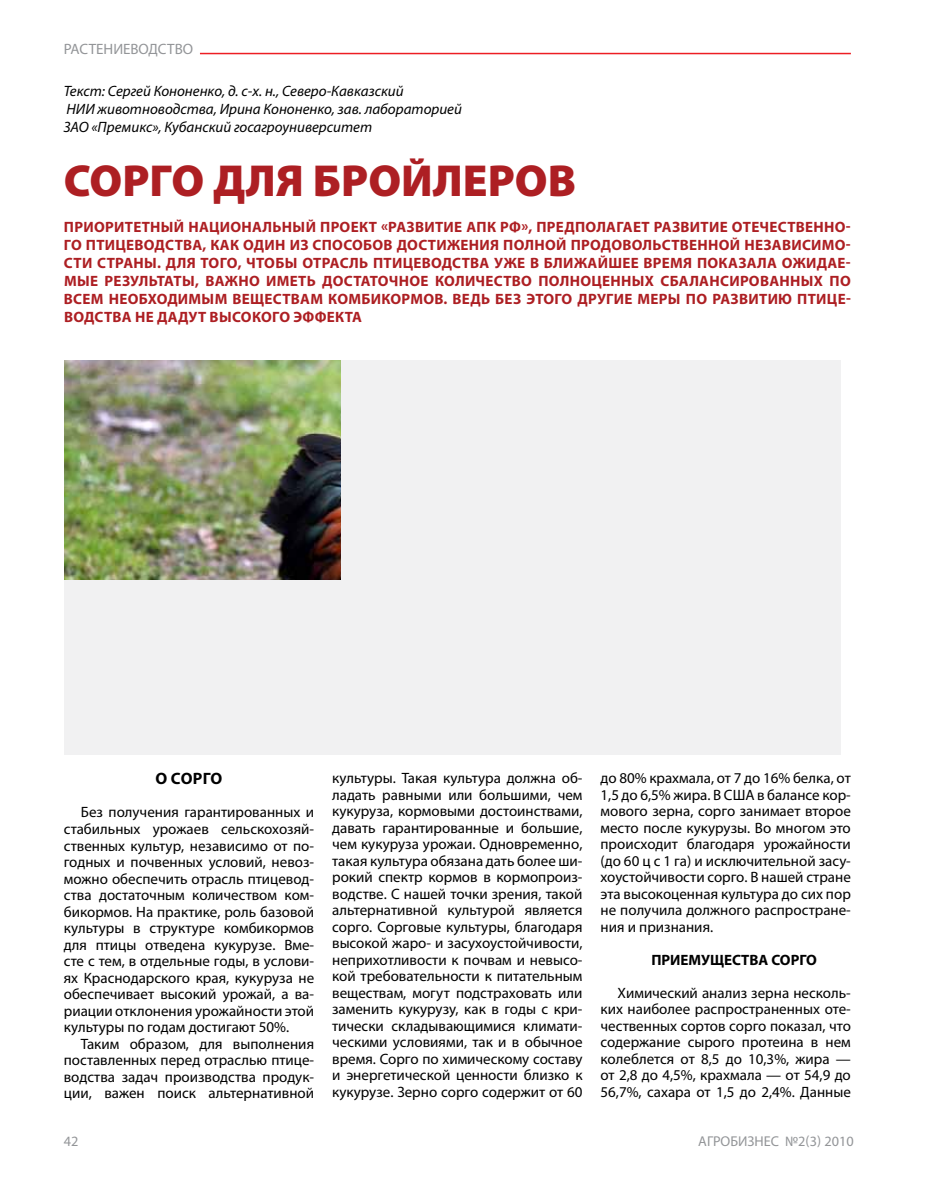
<style>
.page{position:relative;width:936px;height:1191px;background:#fff}
.page>*{position:absolute;margin:0;border:0;box-sizing:border-box;transform-origin:0 0}
.t1{font:900 45px "Myriad Pro";color:#ad1f23}
.t2{font:700 16.5px "Myriad Pro";color:#000}
.t3{font:15px/16.5px "Myriad Pro";color:#000;text-align:justify}
.t4{font:700 15px/18px "Myriad Pro";letter-spacing:.02em;color:#ad1f23}
.t5{font:italic 15px/18px "Myriad Pro";color:#000}
.t6{font:700 15px "Myriad Pro";color:#000}
.t7{font:15px "Myriad Pro";color:#939598}
.t8{font:14.25px "Myriad Pro";color:#939598}
</style>
<div class="page">
<div style="left:64px;top:361px;width:777px;height:394px;background:#f1f1f2"></div>
<img style="left:64px;top:361px;width:277px;height:218px">
<hr style="left:200px;top:53px;width:650px;height:1px;background:#ed1e24">
<p class="t7" style="left:64px;top:40px;width:131px">РАСТЕНИЕВОДСТВО</p>
<p class="t5" style="left:64px;top:82px;width:399px">Текст: Сергей Кононенко, д. с-х. н., Северо-Кавказский<br>НИИ животноводства, Ирина Кононенко, зав. лабораторией<br>ЗАО «Премикс», Кубанский госагроуниверситет</p>
<h1 class="t1" style="left:64px;top:151px;width:29px">СОРГО</h1>
<h1 class="t1" style="left:213px;top:151px;width:31px">ДЛЯ</h1>
<h1 class="t1" style="left:313px;top:151px;width:59px">БРОЙЛЕРОВ</h1>
<p class="t4" style="left:64px;top:217px;width:267px">Приоритетный национальный про</p>
<p class="t4" style="left:351px;top:217px;width:225px">ект «Развитие АПК РФ», предпо</p>
<p class="t4" style="left:596px;top:217px;width:256px">лагает развитие отечественно-</p>
<p class="t4" style="left:64px;top:235px;width:518px">го птицеводства, как один из способов достижения полной продо</p>
<p class="t4" style="left:622px;top:235px;width:230px">вольственной независимо-</p>
<p class="t4" style="left:64px;top:253px;width:155px">сти страны. Для того</p>
<p class="t4" style="left:64px;top:253px;width:788px;text-indent:174px">, чтобы отрасль птицеводства уже в ближайшее время показала ожидае&shy;мые результаты, важно иметь достаточное количество полноценных сбалансированных по всем необходимым веществам ком бикормо</p>
<p class="t4" style="left:434px;top:289px;width:120px">в. Ведь без этого</p>
<p class="t4" style="left:577px;top:289px;width:275px">другие меры по развитию птице-</p>
<p class="t4" style="left:64px;top:307px;width:208px">водства не дадут высокого</p>
<p class="t4" style="left:293px;top:307px;width:70px">эфф екта</p>
<p class="t2" style="left:155px;top:768px;width:37px">О сорго</p>
<p class="t3" style="left:64px;top:804px;width:252px;text-indent:17px">Без получения гарантированных и стабильных урожаев сельскохозяй&shy;ственных культур, независимо от по&shy;годных и почвенных условий, невоз&shy;можно обеспечить отрасль птицевод&shy;ства достаточным количеством ком&shy;бикормов. На практике, роль базовой культуры в структуре комбикормов для птицы отведена кукурузе. Вме&shy;сте с тем, в отдельные годы, в услови&shy;ях Краснодарского края, кукуруза не обеспечивает высокий урожай, а ва&shy;риации отклонения урожайности этой культуры по годам достигают 50%.</p>
<p class="t3" style="left:64px;top:1035px;width:252px;text-indent:17px">Таким образом, для выполнения поставленных перед отраслью птице&shy;водства задач производства продук&shy;ции, важен поиск альтернативной</p>
<p class="t3" style="left:332px;top:770px;width:252px">культуры. Такая культура должна об&shy;ладать равными или большими, чем кукуруза, кормовыми достоинствами, давать гарантированные и большие, чем кукуруза урожаи. Одновременно, такая культура обязана дать более ши&shy;рокий спектр кормов в кормопроиз&shy;водстве. С нашей точки зрения, такой альтернативной культурой является сорго. Сорговые культуры, благодаря высокой жаро- и засухоустойчивости, неприхотливости к почвам и невысо&shy;кой требовательности к питательным веществам, могут подстраховать или заменить кукурузу, как в годы с кри&shy;тически складывающимися климати&shy;ческими условиями, так и в обычное время. Сорго по химическому составу и энергетической ценности близко к кукурузе. Зерно сорго содержит от 60</p>
<p class="t3" style="left:600px;top:770px;width:252px">до 80% крахмала, от 7 до 16% белка, от 1,5 до 6,5% жира. В США в балансе кор&shy;мового зерна, сорго занимает второе место после кукурузы. Во многом это происходит благодаря урожайности (до 60 ц с 1 га) и исключительной засу&shy;хоустойчивости сорго. В нашей стране эта высокоценная культура до сих пор не получила должного распростране&shy;ния и признания.</p>
<p class="t6" style="left:651px;top:950px;width:61px">ПРИЕМУЩЕСТВА</p>
<p class="t6" style="left:771px;top:950px;width:47px">СОРГО</p>
<p class="t3" style="left:600px;top:984px;width:252px;text-indent:17px">Химический анализ зерна несколь&shy;ких наиболее распространенных оте&shy;чественных сортов сорго показал, что содержание сырого протеина в нем колеблется от 8,5 до 10,3%, жира — от 2,8 до 4,5%, крахмала — от 54,9 до 56,7%, сахара от 1,5 до 2,4%. Данные</p>
<p class="t8" style="left:64px;top:1132px;width:16px">42</p>
<p class="t8" style="left:698px;top:1132px;width:157px">АГРОБИЗНЕС №2(3) 2010</p>
</div>
